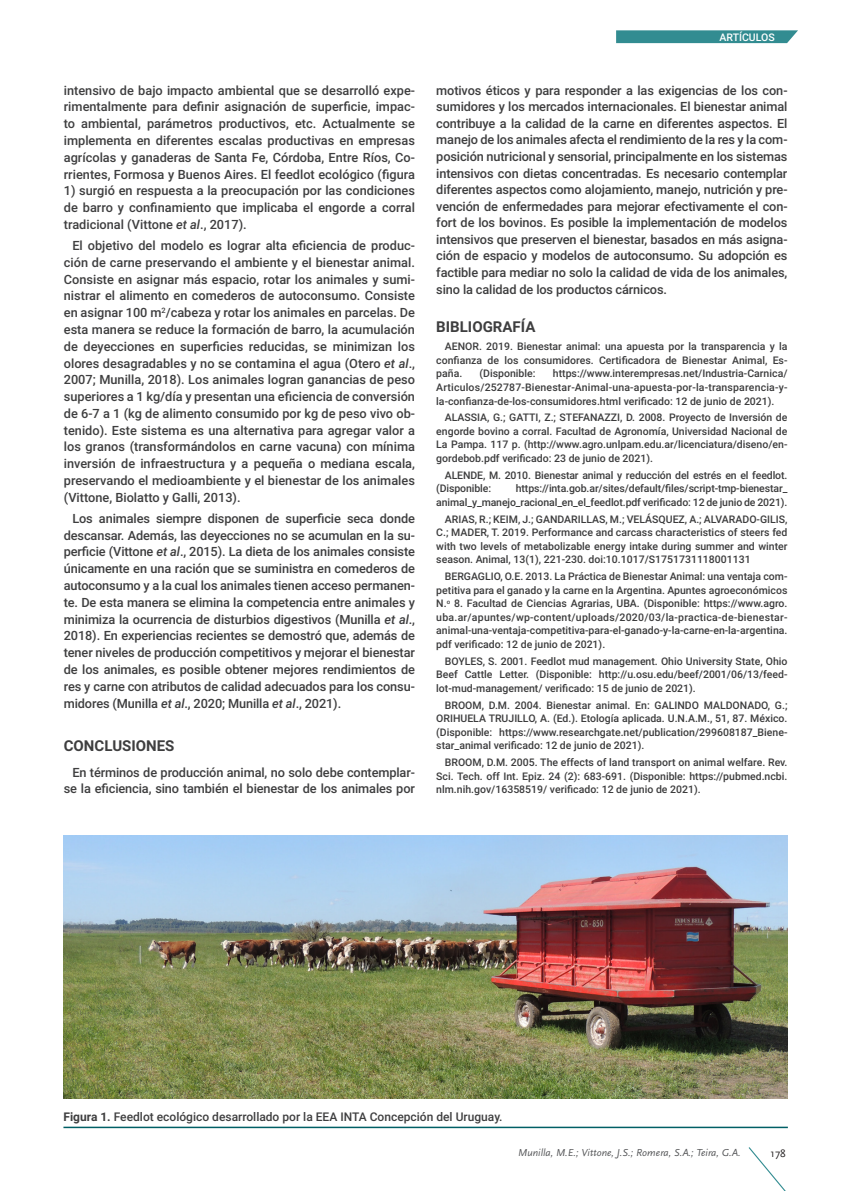
<style>
.page{position:relative;width:851px;height:1191px;background:#fff}
.page>*{position:absolute;margin:0;border:0;box-sizing:border-box;transform-origin:0 0}
.Subtitulo{font:700 15px "Roboto";color:#3e3e3f}
.Texto{font:500 12.75px/16.8px "Roboto";letter-spacing:-.01em;color:#3e3e3f;text-align:justify}
.Tabla-Epig{font:500 12px "Roboto";color:#3e3e3f}
.t1{font:11.25px "Scala Sans Pro";color:#231f20}
.Bibliografia{font:500 10.5px/13.5px "Roboto";color:#3c3c3d;text-align:justify}
.t2{font:italic 10.5px "Scala Sans Pro";color:#57585a}
.t3{font:500 10.5px "Roboto";color:#fff}
.s1{font-style:italic}
.s2{font-weight:700}
</style>
<div class="page">
<svg style="left:616px;top:30px;width:181px;height:13px;background:#3c9196"></svg>
<svg style="left:748px;top:1147px;width:38px;height:44px"></svg>
<hr style="left:63px;top:1126px;width:724px;height:2px;background:#005f65">
<img style="left:63px;top:835px;width:724px;height:263px">
<p class="Texto" style="left:64px;top:81px;width:352px">intensivo de bajo impacto ambiental que se desarrolló expe&shy;rimentalmente para definir asignación de superficie, impac&shy;to ambiental, parámetros productivos, etc. Actualmente se implementa en diferentes escalas productivas en empresas agrícolas y ganaderas de Santa Fe, Córdoba, Entre Ríos, Co&shy;rrientes, Formosa y Buenos Aires. El feedlot ecológico (figura</p>
<p class="Texto" style="left:64px;top:182px;width:352px">1) surgió en respuesta a la preocupación por las condiciones de barro y confinamiento que implicaba el engorde a corral tradicional (Vittone <span class="s1">et al</span>., 2017).</p>
<p class="Texto" style="left:64px;top:237px;width:352px;text-indent:9px">El objetivo del modelo es lograr alta eficiencia de produc&shy;ción de carne preservando el ambiente y el bienestar animal.<br>Consiste en asignar más espacio, rotar los animales y sumi&shy;nistrar el alimento en comederos de autoconsumo. Consiste en asignar 100 m<sup>2</sup>/cabeza y rotar los animales en parcelas. De esta manera se reduce la formación de barro, la acumulación de deyecciones en superficies reducidas, se minimizan los olores desagradables y no se contamina el agua (Otero <span class="s1">et al</span>., 2007; Munilla, 2018). Los animales logran ganancias de peso superiores a 1 kg/día y presentan una eficiencia de conversión de 6-7 a 1 (kg de alimento consumido por kg de peso vivo ob&shy;tenido). Este sistema es una alternativa para agregar valor a los granos (transformándolos en carne vacuna) con mínima inversión de infraestructura y a pequeña o mediana escala, preservando el medioambiente y el bienestar de los animales (Vittone, Biolatto y Galli, 2013).</p>
<p class="Texto" style="left:64px;top:509px;width:352px;text-indent:9px">Los animales siempre disponen de superficie seca donde descansar. Además, las deyecciones no se acumulan en la su&shy;perficie (Vittone <span class="s1">et al</span>., 2015). La dieta de los animales consiste únicamente en una ración que se suministra en comederos de autoconsumo y a la cual los animales tienen acceso permanen&shy;te. De esta manera se elimina la competencia entre animales y minimiza la ocurrencia de disturbios digestivos (Munilla <span class="s1">et al</span>., 2018). En experiencias recientes se demostró que, además de tener niveles de producción competitivos y mejorar el bienestar de los animales, es posible obtener mejores rendimientos de res y carne con atributos de calidad adecuados para los consu&shy;midores (Munilla <span class="s1">et al</span>., 2020; Munilla <span class="s1">et al</span>., 2021).</p>
<p class="Subtitulo" style="left:64px;top:735px;width:112px">CONCLUSIONES</p>
<p class="Texto" style="left:64px;top:763px;width:352px;text-align:right">En términos de producción animal, no solo debe contemplar&shy;se la eficiencia, sino también el bienestar de los animales por</p>
<p class="t3" style="left:719px;top:30px;width:57px">ARTÍCULOS</p>
<p class="Texto" style="left:436px;top:81px;width:352px">motivos éticos y para responder a las exigencias de los con&shy;sumidores y los mercados internacionales. El bienestar animal contribuye a la calidad de la carne en diferentes aspectos. El manejo de los animales afecta el rendimiento de la res y la com&shy;posición nutricional y sensorial, principalmente en los sistemas intensivos con dietas concentradas. Es necesario contemplar diferentes aspectos como alojamiento, manejo, nutrición y pre&shy;vención de enfermedades para mejorar efectivamente el con&shy;fort de los bovinos. Es posible la implementación de modelos intensivos que preserven el bienestar, basados en más asigna&shy;ción de espacio y modelos de autoconsumo. Su adopción es factible para mediar no solo la calidad de vida de los animales, sino la calidad de los productos cárnicos.</p>
<p class="Subtitulo" style="left:436px;top:316px;width:101px">BIBLIOGRAFÍA</p>
<p class="Bibliografia" style="left:436px;top:339px;width:352px;text-indent:9px">AENOR. 2019. Bienestar animal: una apuesta por la transparencia y la confianza de los consumidores. Certificadora de Bienestar Animal, Es&shy;paña.</p>
<p class="Bibliografia" style="left:479px;top:366px;width:58px">(Disponible:</p>
<p class="Bibliografia" style="left:436px;top:366px;width:352px;text-indent:117px">https://www.interempresas.net/Industria-Carnica/ Articulos/252787-Bienestar-Animal-una-apuesta-por-la-transparencia-y&shy;la-confianza-de-los-consumidores.html verificado: 12 de junio de 2021).</p>
<p class="Bibliografia" style="left:436px;top:410px;width:352px;text-indent:9px">ALASSIA, G.; GATTI, Z.; STEFANAZZI, D. 2008. Proyecto de Inversión de engorde bovino a corral. Facultad de Agronomía, Universidad Nacional de La Pampa. 117 p. (http://www.agro.unlpam.edu.ar/licenciatura/diseno/en&shy;gordebob.pdf verificado: 23 de junio de 2021).</p>
<p class="Bibliografia" style="left:436px;top:468px;width:352px;text-indent:9px">ALENDE, M. 2010. Bienestar animal y reducción del estrés en el feedlot. (Disponible:</p>
<p class="Bibliografia" style="left:436px;top:481px;width:352px;text-align:right">https://inta.gob.ar/sites/default/files/script-tmp-bienestar_ animal_y_manejo_racional_en_el_feedlot.pdf verificado: 12 de junio de 2021).</p>
<p class="Bibliografia" style="left:436px;top:512px;width:352px;text-indent:9px">ARIAS, R.; KEIM, J.; GANDARILLAS, M.; VELÁSQUEZ, A.; ALVARADO-GILIS, C.; MADER, T. 2019. Performance and carcass characteristics of steers fed with two levels of metabolizable energy intake during summer and winter season. Animal, 13(1), 221-230. doi:10.1017/S1751731118001131</p>
<p class="Bibliografia" style="left:436px;top:569px;width:352px;text-indent:9px">BERGAGLIO, O.E. 2013. La Práctica de Bienestar Animal: una ventaja com&shy;petitiva para el ganado y la carne en la Argentina. Apuntes agroeconómicos N.<sup>o</sup> 8. Facultad de Ciencias Agrarias, UBA. (Disponible: https://www.agro. uba.ar/apuntes/wp-content/uploads/2020/03/la-practica-de-bienestar&shy;animal-una-ventaja-competitiva-para-el-ganado-y-la-carne-en-la-argentina. pdf verificado: 12 de junio de 2021).</p>
<p class="Bibliografia" style="left:436px;top:654px;width:352px;text-indent:9px">BOYLES, S. 2001. Feedlot mud management. Ohio University State, Ohio Beef Cattle Letter. (Disponible: http://u.osu.edu/beef/2001/06/13/feed&shy;lot-mud-management/ verificado: 15 de junio de 2021).</p>
<p class="Bibliografia" style="left:436px;top:698px;width:352px;text-indent:9px">BROOM, D.M. 2004. Bienestar animal. En: GALINDO MALDONADO, G.; ORIHUELA TRUJILLO, A. (Ed.). Etología aplicada. U.N.A.M., 51, 87. México. (Disponible: https://www.researchgate.net/publication/299608187_Biene&shy;star_animal verificado: 12 de junio de 2021).</p>
<p class="Bibliografia" style="left:436px;top:755px;width:352px;text-indent:9px">BROOM, D.M. 2005. The effects of land transport on animal welfare. Rev.<br>Sci. Tech. off Int. Epiz. 24 (2): 683-691. (Disponible: https://pubmed.ncbi. nlm.nih.gov/16358519/ verificado: 12 de junio de 2021).</p>
<p class="Tabla-Epig" style="left:63px;top:1108px;width:440px"><span class="s2">Figura 1.</span> Feedlot ecológico desarrollado por la EEA INTA Concepción del Uruguay.</p>
<p class="t2" style="left:518px;top:1146px;width:224px">Munilla, M.E.; Vittone, J.S.; Romera, S.A.; Teira, G.A.</p>
<p class="t1" style="left:770px;top:1146px;width:17px">178</p>
</div>
